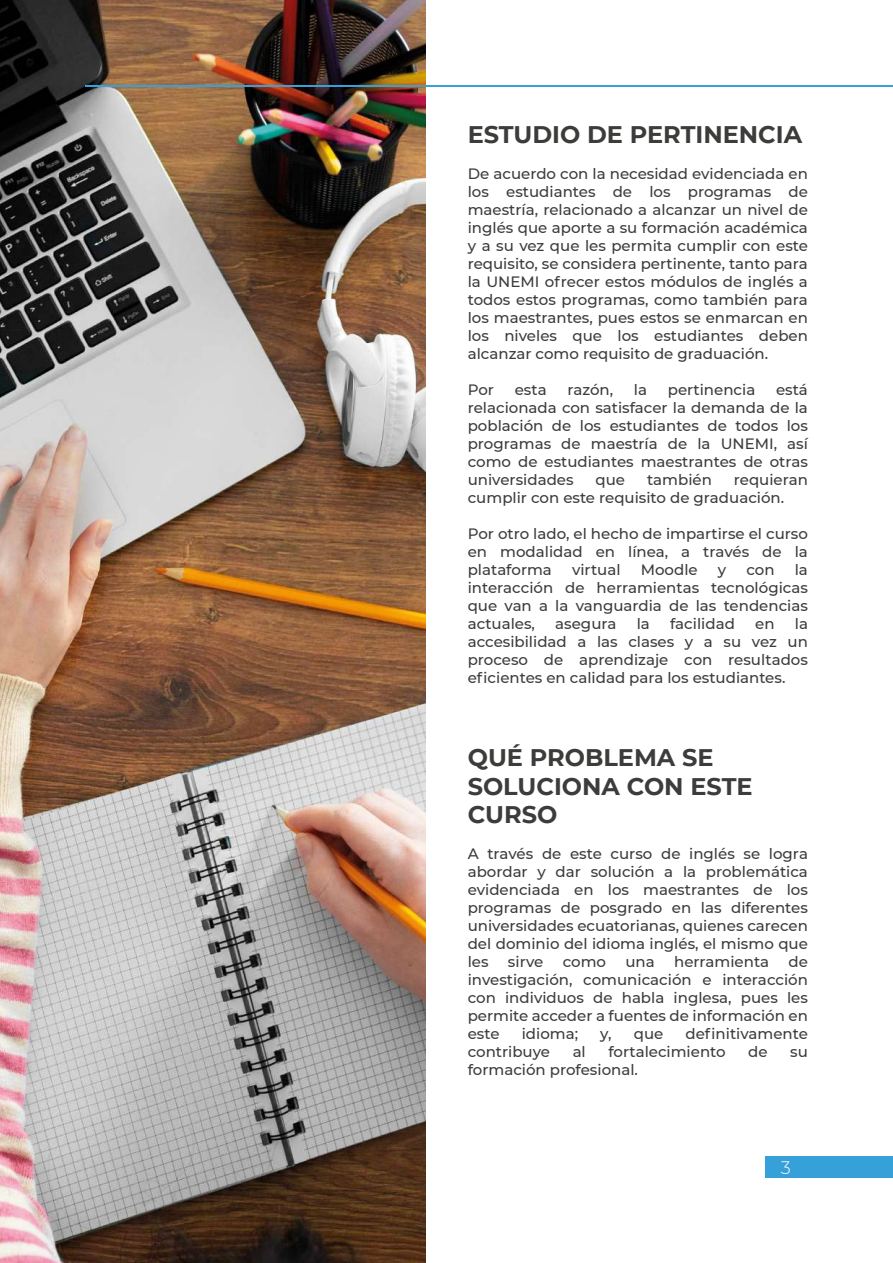
<style>
.page{position:relative;width:893px;height:1263px;background:#fff}
.page>*{position:absolute;margin:0;border:0;box-sizing:border-box;transform-origin:0 0}
.t1{font:700 24px/28.8px "Montserrat";color:#3c3c3b}
.t2{font:300 18px "Montserrat";color:#fff}
.t3{font:500 15px/18px "Montserrat";color:#3c3c3b;text-align:justify}
</style>
<div class="page">
<div style="left:765px;top:1157px;width:128px;height:21px;background:#36a0d8"></div>
<img style="left:0;top:0;width:425px;height:1263px">
<hr style="left:85px;top:85px;width:808px;height:2px;background:#36a0d8">
<h1 class="t1" style="left:468px;top:119px;width:336px">ESTUDIO DE PERTINENCIA</h1>
<p class="t3" style="left:468px;top:164px;width:342px">De acuerdo con la necesidad evidenciada en los estudiantes de los programas de maestría, relacionado a alcanzar un nivel de inglés que aporte a su formación académica y a su vez que les permita cumplir con este requisito, se considera pertinente, tanto para la UNEMI ofrecer estos módulos de inglés a todos estos programas, como también para los maestrantes, pues estos se enmarcan en los niveles que los estudiantes deben alcanzar como requisito de graduación.</p>
<p class="t3" style="left:468px;top:380px;width:28px">Por</p>
<p class="t3" style="left:515px;top:380px;width:33px">esta</p>
<p class="t3" style="left:567px;top:380px;width:47px">razón,</p>
<p class="t3" style="left:634px;top:380px;width:15px">la</p>
<p class="t3" style="left:668px;top:380px;width:89px">pertinencia</p>
<p class="t3" style="left:468px;top:380px;width:342px;text-indent:308px">está relacionada con satisfacer la demanda de la población de los estudiantes de todos los programas de maestría de la UNEMI, así como de estudiantes maestrantes de otras universidades</p>
<p class="t3" style="left:468px;top:470px;width:342px;text-indent:266px">requieran cumplir con este requisito de graduación.</p>
<p class="t3" style="left:468px;top:524px;width:342px">Por otro lado, el hecho de impartirse el curso en modalidad en línea, a través de la plataforma</p>
<p class="t3" style="left:596px;top:470px;width:31px">que</p>
<p class="t3" style="left:647px;top:470px;width:66px">también</p>
<p class="t3" style="left:572px;top:560px;width:50px">virtual</p>
<p class="t3" style="left:641px;top:560px;width:58px">Moodle</p>
<p class="t3" style="left:718px;top:560px;width:10px">y</p>
<p class="t3" style="left:746px;top:560px;width:30px">con</p>
<p class="t3" style="left:468px;top:560px;width:342px;text-indent:327px">la interacción de herramientas tecnológicas que van a la vanguardia de las tendencias actuales,</p>
<p class="t3" style="left:555px;top:614px;width:63px">asegura</p>
<p class="t3" style="left:637px;top:614px;width:15px">la</p>
<p class="t3" style="left:670px;top:614px;width:66px">facilidad</p>
<p class="t3" style="left:755px;top:614px;width:21px">en</p>
<p class="t3" style="left:468px;top:614px;width:342px;text-indent:327px">la accesibilidad a las clases y a su vez un proceso de aprendizaje con resultados eficientes en calidad para los estudiantes.</p>
<h1 class="t1" style="left:468px;top:742px;width:286px">QUÉ PROBLEMA SE<br>SOLUCIONA CON ESTE<br>CURSO</h1>
<p class="t3" style="left:468px;top:844px;width:342px">A través de este curso de inglés se logra abordar y dar solución a la problemática evidenciada en los maestrantes de los programas de posgrado en las diferentes universidades ecuatorianas, quienes carecen del dominio del idioma inglés, el mismo que les</p>
<p class="t3" style="left:508px;top:952px;width:37px">sirve</p>
<p class="t3" style="left:563px;top:952px;width:45px">como</p>
<p class="t3" style="left:625px;top:952px;width:31px">una</p>
<p class="t3" style="left:674px;top:952px;width:97px">herramienta</p>
<p class="t3" style="left:468px;top:952px;width:342px;text-indent:321px">de investigación, comunicación e interacción con individuos de habla inglesa, pues les permite acceder a fuentes de información en este</p>
<p class="t3" style="left:522px;top:1024px;width:58px">idioma;</p>
<p class="t3" style="left:600px;top:1024px;width:13px">y,</p>
<p class="t3" style="left:634px;top:1024px;width:31px">que</p>
<p class="t3" style="left:685px;top:1024px;width:124px">definitivamente</p>
<p class="t3" style="left:468px;top:1042px;width:84px">contribuye</p>
<p class="t3" style="left:573px;top:1042px;width:15px">al</p>
<p class="t3" style="left:608px;top:1042px;width:119px">fortalecimiento</p>
<p class="t3" style="left:748px;top:1042px;width:21px">de</p>
<p class="t3" style="left:790px;top:1042px;width:19px">su</p>
<p class="t3" style="left:468px;top:1060px;width:172px">formación profesional.</p>
<p class="t2" style="left:781px;top:1155px;width:12px">3</p>
</div>
